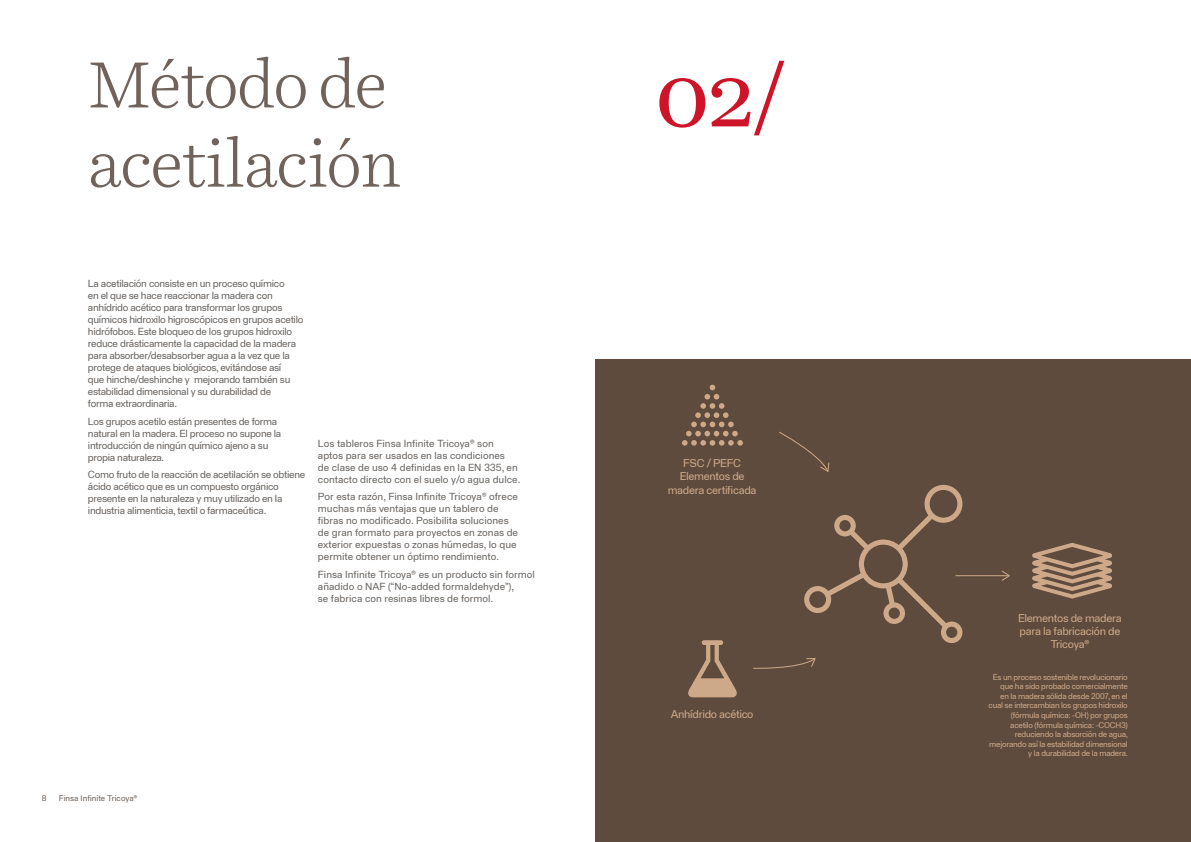
<style>
.page{position:relative;width:1191px;height:842px;background:#fff}
.page>*{position:absolute;margin:0;border:0;box-sizing:border-box;transform-origin:0 0}
.t1{font:90px "Harrietv 2 Text";color:#ce1428}
.t2{font:300 66px "Harrietv 2 Text";letter-spacing:-.02em;color:#70635b}
.t3{font:11px/13.2px "Staff Grotesk";letter-spacing:-.03em;color:#cea989;text-align:center}
.t4{font:10px/12px "Staff Grotesk";letter-spacing:-.03em;color:#686461}
.t5{font:10px/12px "Staff Grotesk";color:#686461}
.t6{font:8px/9.6px "Staff Grotesk";letter-spacing:-.03em;color:#cea989;text-align:right}
.t7{font:8px "Staff Grotesk";color:#70635b}
</style>
<div class="page">
<div style="left:595px;top:359px;width:596px;height:483px;background:#5e4b3d"></div>
<svg style="left:804px;top:485px;width:158px;height:158px"></svg>
<svg style="left:688px;top:640px;width:49px;height:57px"></svg>
<svg style="left:1032px;top:543px;width:80px;height:56px"></svg>
<svg style="left:682px;top:385px;width:61px;height:61px"></svg>
<svg style="left:779px;top:431px;width:50px;height:41px"></svg>
<svg style="left:753px;top:658px;width:63px;height:11px"></svg>
<hr style="left:955px;top:575px;width:53px;height:1px;background:#cea989">
<svg style="left:1001px;top:571px;width:8px;height:10px"></svg>
<h2 class="t2" style="left:88px;top:40px;width:301px">Método de</h2>
<h1 class="t1" style="left:655px;top:35px;width:136px">02/</h1>
<h2 class="t2" style="left:88px;top:119px;width:315px">acetilación</h2>
<p class="t4" style="left:88px;top:277px;width:217px">La acetilación consiste en un proceso químico<br>en el que se hace reaccionar la madera con anhídrido acético para transformar los grupos químicos hidroxilo higroscópicos en grupos acetilo hidrófobos. Este bloqueo de los grupos hidroxilo reduce drásticamente la capacidad de la madera para absorber/desabsorber agua a la vez que la protege de ataques biológicos, evitándose así<br>que hinche/deshinche y mejorando también su estabilidad dimensional y su durabilidad de<br>forma extraordinaria.</p>
<p class="t4" style="left:88px;top:415px;width:195px">Los grupos acetilo están presentes de forma natural en la madera. El proceso no supone la introducción de ningún químico ajeno a su propia naturaleza.</p>
<p class="t4" style="left:88px;top:468px;width:219px">Como fruto de la reacción de acetilación se obtiene ácido acético que es un compuesto orgánico presente en la naturaleza y muy utilizado en la industria alimenticia, textil o farmaceútica.</p>
<p class="t5" style="left:318px;top:437px;width:204px">Los tableros Finsa Infinite Tricoya® son aptos para ser usados en las condiciones<br>de clase de uso 4 definidas en la EN 335, en contacto directo con el suelo y/o agua dulce.</p>
<p class="t5" style="left:318px;top:491px;width:202px">Por esta razón, Finsa Infinite Tricoya® ofrece muchas más ventajas que un tablero de fibras no modificado. Posibilita soluciones de gran formato para proyectos en zonas de exterior expuestas o zonas húmedas, lo que permite obtener un óptimo rendimiento.</p>
<p class="t5" style="left:318px;top:568px;width:218px">Finsa Infinite Tricoya® es un producto sin formol añadido o NAF (“No-added formaldehyde”),<br>se fabrica con resinas libres de formol.</p>
<p class="t7" style="left:42px;top:793px;width:6px">8</p>
<p class="t7" style="left:59px;top:793px;width:80px">Finsa Infinite Tricoya®</p>
<p class="t3" style="left:667px;top:456px;width:90px">FSC / PEFC<br>Elementos de madera certificada</p>
<p class="t3" style="left:671px;top:707px;width:84px">Anhídrido acético</p>
<p class="t3" style="left:1018px;top:611px;width:105px">Elementos de madera para la fabricación de<br>Tricoya®</p>
<p class="t6" style="left:988px;top:672px;width:141px">Es un proceso sostenible revolucionario que ha sido probado comercialmente<br>en la madera sólida desde 2007, en el cual se intercambian los grupos hidroxilo (fórmula química: -OH) por grupos acetilo (fórmula química: -COCH3) reduciendo la absorción de agua, mejorando así la estabilidad dimensional y la durabilidad de la madera.</p>
</div>
